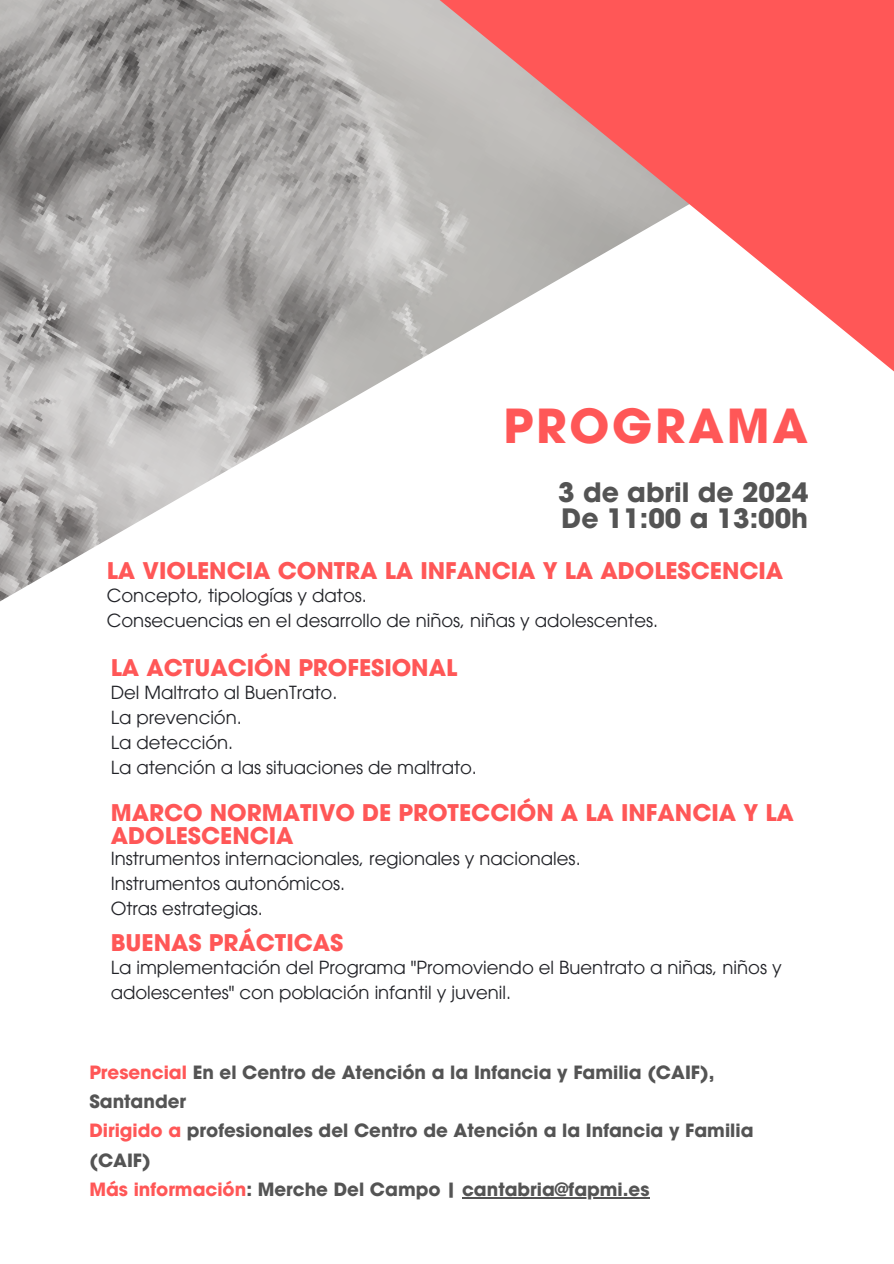
<style>
.page{position:relative;width:894px;height:1264px;background:#fff}
.page>*{position:absolute;margin:0;border:0;box-sizing:border-box;transform-origin:0 0}
.t1{font:700 46.8px "ITC Avant Garde Pro";letter-spacing:.06em;color:#ff5757}
.t2{font:700 26.7px/25.8px "ITC Avant Garde Pro";color:#545454}
.t3{font:700 22.95px/22.5px "ITC Avant Garde Pro";color:#ff5757}
.t4{font:700 18.3px/29.2px "ITC Avant Garde Pro";color:#545454}
.t5{font:18px/24.8px "ITC Avant Garde Pro";color:#212227}
.s1{color:#ff5757}
</style>
<div class="page">
<img style="left:0;top:0;width:326px;height:602px">
<svg style="left:326px;top:0;width:567px;height:414px"></svg>
<hr style="left:462px;top:1197px;width:187px;height:1px;background:#545454">
<h1 class="t1" style="left:503px;top:408px;width:306px">PROGRAMA</h1>
<h2 class="t2" style="left:558px;top:483px;width:251px">3 de abril de 2024<br>De 11:00 a 13:00h</h2>
<p class="t3" style="left:107px;top:562px;width:678px">LA VIOLENCIA CONTRA LA INFANCIA Y LA ADOLESCENCIA</p>
<p class="t5" style="left:107px;top:585px;width:261px">Concepto, tipologías y datos.</p>
<p class="t5" style="left:107px;top:610px;width:552px">Consecuencias en el desarrollo de niños, niñas y adolescentes.</p>
<p class="t3" style="left:111px;top:659px;width:348px">LA ACTUACIÓN PROFESIONAL</p>
<p class="t5" style="left:111px;top:682px;width:228px">Del Maltrato al BuenTrato.</p>
<p class="t5" style="left:111px;top:707px;width:133px">La prevención.</p>
<p class="t5" style="left:111px;top:732px;width:124px">La detección.</p>
<h3 class="t5" style="left:111px;top:756px;width:367px">La atención a las situaciones de maltrato.</h3>
<p class="t3" style="left:111px;top:804px;width:684px">MARCO NORMATIVO DE PROTECCIÓN A LA INFANCIA Y LA<br>ADOLESCENCIA</p>
<p class="t5" style="left:111px;top:848px;width:471px">Instrumentos internacionales, regionales y nacionales.</p>
<p class="t5" style="left:111px;top:873px;width:236px">Instrumentos autonómicos.</p>
<h3 class="t5" style="left:111px;top:898px;width:154px">Otras estrategias.</h3>
<p class="t3" style="left:111px;top:934px;width:234px">BUENAS PRÁCTICAS</p>
<h4 class="t5" style="left:111px;top:957px;width:672px">La implementación del Programa "Promoviendo el Buentrato a niñas, niños y adolescentes" con población infantil y juvenil.</h4>
<h3 class="t4" style="left:89px;top:1059px;width:665px"><span class="s1">Presencial</span> En el Centro de Atención a la Infancia y Familia (CAIF), Santander<br><span class="s1">Dirigido a</span> profesionales del Centro de Atención a la Infancia y Familia (CAIF)<br><span class="s1">Más información</span>: Merche Del Campo | cantabria@fapmi.es</h3>
</div>
